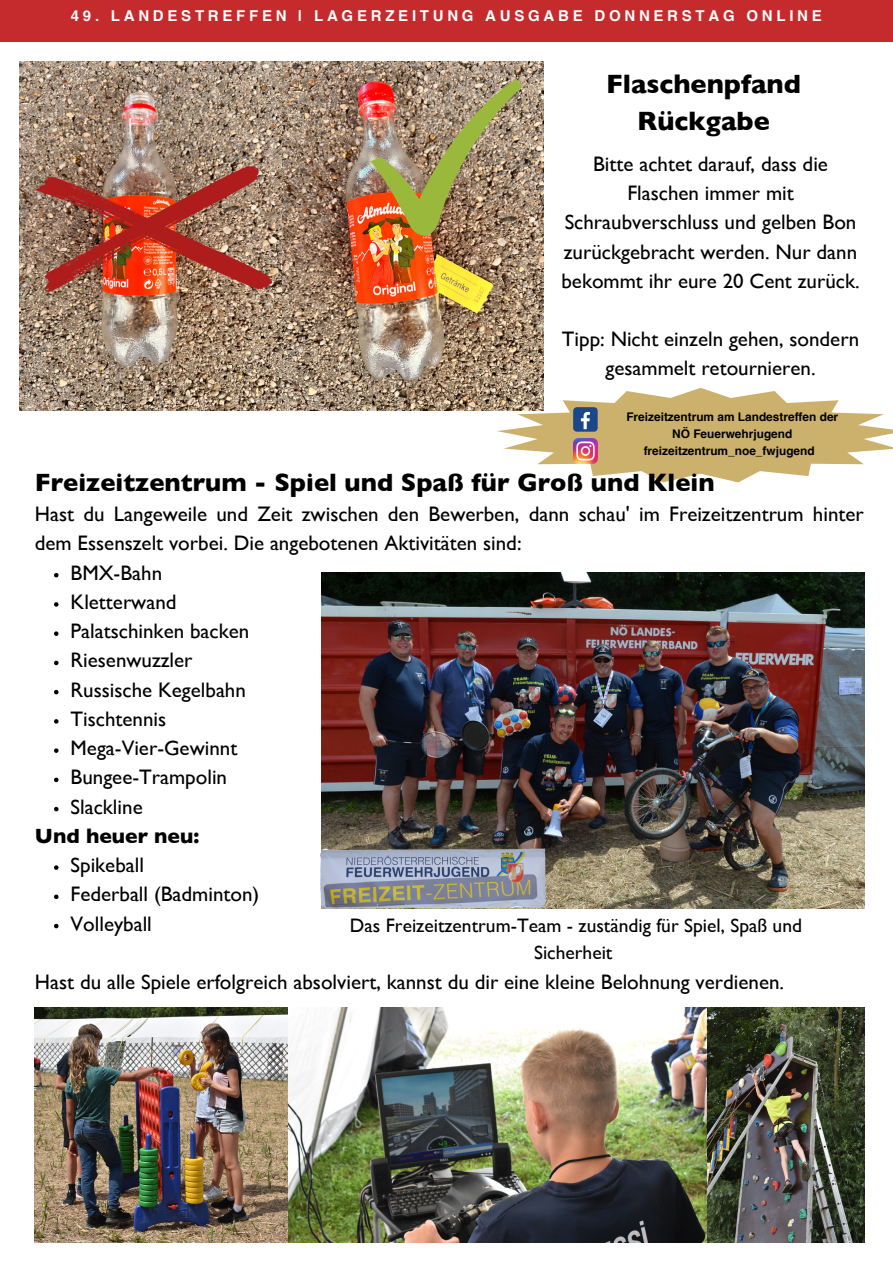
<style>
.page{position:relative;width:893px;height:1264px;background:#fff}
.page>*{position:absolute;margin:0;border:0;box-sizing:border-box;transform-origin:0 0}
.t1{font:700 27px/37px "Brandaus";color:#000;text-align:center}
.t2{font:700 25.5px "Brandaus";color:#000}
.t3{font:21px/29.2px "Brandaus";color:#000;text-align:center}
.t4{font:700 21px "Brandaus";color:#000}
.t5{font:19.5px/27px "Brandaus";color:#000;text-align:center}
.t6{font:700 15px "Helvetica";letter-spacing:.25em;color:#fff}
.t7{font:700 11.85px/16.5px "Helvetica";color:#000;text-align:center}
</style>
<div class="page">
<div style="left:0;top:0;width:892px;height:42px;background:#c52a2c"></div>
<img style="left:20px;top:62px;width:523px;height:348px">
<img style="left:35px;top:166px;width:237px;height:127px">
<img style="left:370px;top:79px;width:152px;height:156px">
<svg style="left:54px;top:573px;width:4px;height:4px"></svg>
<svg style="left:54px;top:602px;width:4px;height:4px"></svg>
<svg style="left:54px;top:631px;width:4px;height:5px"></svg>
<svg style="left:54px;top:660px;width:4px;height:5px"></svg>
<svg style="left:54px;top:690px;width:4px;height:4px"></svg>
<svg style="left:54px;top:719px;width:4px;height:4px"></svg>
<svg style="left:54px;top:748px;width:4px;height:5px"></svg>
<svg style="left:54px;top:777px;width:4px;height:5px"></svg>
<svg style="left:54px;top:806px;width:4px;height:5px"></svg>
<svg style="left:54px;top:865px;width:4px;height:4px"></svg>
<svg style="left:54px;top:894px;width:4px;height:5px"></svg>
<svg style="left:54px;top:923px;width:4px;height:5px"></svg>
<img style="left:322px;top:572px;width:542px;height:336px">
<img style="left:320px;top:836px;width:242px;height:73px">
<svg style="left:496px;top:388px;width:396px;height:94px"></svg>
<img style="left:573px;top:439px;width:24px;height:24px">
<img style="left:35px;top:1007px;width:829px;height:235px">
<p class="t6" style="left:71px;top:9px;width:752px">49. LANDESTREFFEN | LAGERZEITUNG AUSGABE DONNERSTAG ONLINE</p>
<p class="t1" style="left:606px;top:68px;width:196px">Flaschenpfand<br>Rückgabe</p>
<p class="t3" style="left:561px;top:151px;width:300px">Bitte achtet darauf, dass die<br>Flaschen immer mit<br>Schraubverschluss und gelben Bon zurückgebracht werden. Nur dann bekommt ihr eure 20 Cent zurück.</p>
<p class="t3" style="left:562px;top:327px;width:299px">Tipp: Nicht einzeln gehen, sondern gesammelt retournieren.</p>
<p class="t7" style="left:626px;top:409px;width:213px">Freizeitzentrum am Landestreffen der<br>NÖ Feuerwehrjugend</p>
<p class="t7" style="left:643px;top:443px;width:172px">freizeitzentrum_noe_fwjugend</p>
<p class="t2" style="left:35px;top:473px;width:681px">Freizeitzentrum - Spiel und Spaß für Groß und Klein</p>
<p class="t3" style="left:35px;top:501px;width:830px;text-align:left">Hast du Langeweile und Zeit zwischen den Bewerben, dann schau' im Freizeitzentrum hinter dem Essenszelt vorbei. Die angebotenen Aktivitäten sind:</p>
<p class="t3" style="left:71px;top:560px;width:93px">BMX-Bahn</p>
<p class="t3" style="left:71px;top:589px;width:107px">Kletterwand</p>
<p class="t3" style="left:71px;top:618px;width:180px">Palatschinken backen</p>
<p class="t3" style="left:71px;top:648px;width:123px">Riesenwuzzler</p>
<p class="t3" style="left:71px;top:677px;width:177px">Russische Kegelbahn</p>
<p class="t3" style="left:71px;top:706px;width:97px">Tischtennis</p>
<p class="t3" style="left:71px;top:735px;width:168px">Mega-Vier-Gewinnt</p>
<p class="t3" style="left:71px;top:765px;width:158px">Bungee-Trampolin</p>
<p class="t3" style="left:71px;top:794px;width:74px">Slackline</p>
<p class="t4" style="left:35px;top:828px;width:166px">Und heuer neu:</p>
<p class="t3" style="left:71px;top:852px;width:75px">Spikeball</p>
<p class="t3" style="left:71px;top:881px;width:190px">Federball (Badminton)</p>
<p class="t3" style="left:71px;top:911px;width:83px">Volleyball</p>
<p class="t5" style="left:350px;top:914px;width:453px">Das Freizeitzentrum-Team - zuständig für Spiel, Spaß und<br>Sicherheit</p>
<p class="t3" style="left:35px;top:969px;width:750px">Hast du alle Spiele erfolgreich absolviert, kannst du dir eine kleine Belohnung verdienen.</p>
</div>
